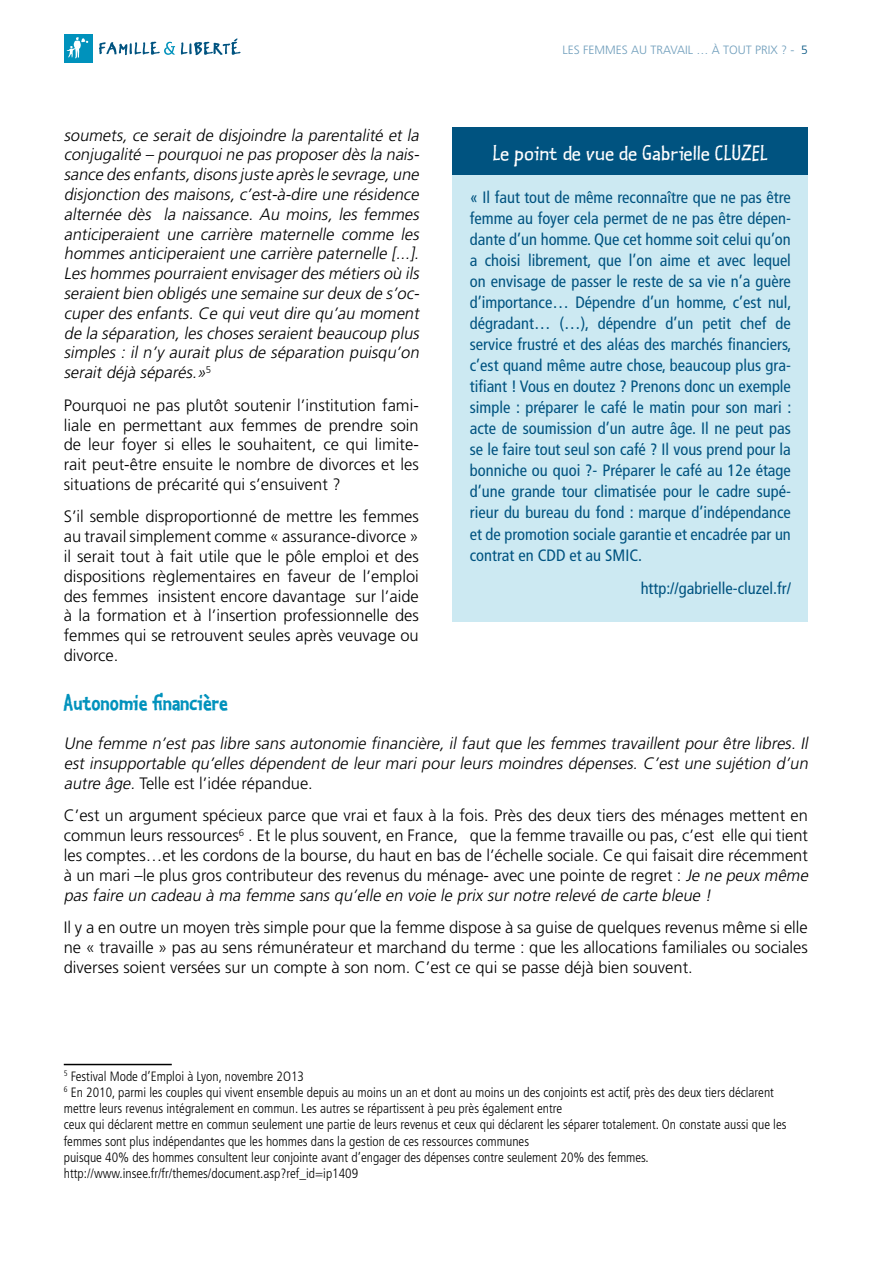
<style>
.page{position:relative;width:893px;height:1263px;background:#fff}
.page>*{position:absolute;margin:0;border:0;box-sizing:border-box;transform-origin:0 0}
.t1{font:24px "Kosmik Flip Plain One";color:#fff;scale:1.1 1}
.t2{font:24px "Kosmik Bold Three";color:#0092bc}
.t3{font:300 16.5px/19.8px "Frutiger";color:#000;text-align:justify}
.t4{font:italic 300 16.5px/19.8px "Frutiger";color:#000}
.t5{font:condensed 16.5px/21px "Frutiger";color:#005380;text-align:justify}
.t6{font:300 condensed 13.5px/16.2px "Frutiger";color:#000}
.t7{font:300 12px "Frutiger";color:#6e9dbb}
.s1{color:#005380}
.s2{font-style:normal}
.s3{font-style:italic}
</style>
<div class="page">
<div style="left:65px;top:35px;width:28px;height:28px;background:#0092bc"></div>
<svg style="left:99px;top:42px;width:76px;height:13px"></svg>
<svg style="left:181px;top:38px;width:60px;height:17px"></svg>
<svg style="left:67px;top:37px;width:22px;height:21px"></svg>
<hr style="left:64px;top:1064px;width:108px;height:1px;background:#000">
<div style="left:453px;top:174px;width:355px;height:447px;background:#cce9f2"></div>
<div style="left:453px;top:128px;width:355px;height:47px;background:#005380"></div>
<p class="t7" style="left:562px;top:43px;width:245px">LES FEMMES AU TRAVAIL … À TOUT PRIX ? - <span class="s1">5</span></p>
<p class="t4" style="left:64px;top:125px;width:360px">soumets, ce serait de disjoindre la parentalité et la conjugalité – pourquoine pas proposerdès la nais&shy;sance des enfants,disons j uste après le sevrage,une disjonction des maisons, c’est-à-dire une résidence alternée dès la naissance. Au moins, les femmes anticiperaient une carrière maternelle comme les hommes anticiperaient une carrière paternelle [... ].<br>Les hommes pourraientenvisagerdes métiers où ils seraientbien obligés une semaine surdeux de s’oc&shy;cuper des enfants. Ce qui veut dire qu’au moment de la séparation,les choses seraientbeaucoup plus simples : il n’y aurait plus de séparation puisqu’on serait déjà séparés. »<sup>5</sup></p>
<p class="t3" style="left:64px;top:395px;width:357px">Pourquoi ne pas plutôt soutenir l’institution fami&shy;liale en permettant aux femmes de prendre soin de leur foyer si elles le souhaitent, ce qui limite&shy;rait peut-être ensuite le nombre de divorces et les situations de précarité qui s’ensuivent ?</p>
<p class="t3" style="left:64px;top:507px;width:357px">S’il semble disproportionné de mettre les femmes au travail simplement comme « assurance-divorce » il serait tout à fait utile que le pôle emploi et des dispositions règlementaires en faveur de l’emploi des femmes insistent encore davantage sur l’aide à la formation et à l’insertion professionnelle des femmes qui se retrouvent seules après veuvage ou divorce.</p>
<h1 class="t2" style="left:64px;top:686px;width:166px">Autonomie financière</h1>
<p class="t4" style="left:64px;top:734px;width:749px;text-align:justify">Une femme n’est pas libre sans autonomie financière, il faut que les femmes travaillent pour être libres. Il est insupportable qu’elles dépendent de leur mari pour leurs moindres dépenses. C’est une sujétion d’un autre âge. <span class="s2">Telle est l’idée répandue.</span></p>
<p class="t3" style="left:64px;top:806px;width:749px;text-align:left">C’est un argument spécieux parce que vrai et faux à la fois. Près des deux tiers des ménages mettent en commun leurs ressources<sup>6</sup> . Et le plus souvent, en France, que la femme travaille ou pas, c’est elle qui tient les comptes…et les cordons de la bourse, du haut en bas de l’échelle sociale. Ce qui faisait dire récemment à un mari –le plus gros contributeur des revenus du ménage- avec une pointe de regret : <span class="s3">Je ne peux même pas faire un cadeau à ma femme sans qu’elle en voie le prix sur notre relevé de carte bleue !</span></p>
<p class="t3" style="left:64px;top:917px;width:746px">Il y a en outre un moyen très simple pour que la femme dispose à sa guise de quelques revenus même si elle ne « travaille » pas au sens rémunérateur et marchand du terme : que les allocations familiales ou sociales diverses soient versées sur un compte à son nom. C’est ce qui se passe déjà bien souvent.</p>
<h1 class="t1" style="left:493px;top:138px;width:252px">Le point de vue de Gabrielle CLUZEL</h1>
<p class="t5" style="left:470px;top:187px;width:323px">« Il faut tout de même reconnaître que ne pas être femme au foyer cela permet de ne pas être dépen&shy;dante d’un homme. Que cet homme soit celui qu’on a choisi librement, que l’on aime et avec lequel on envisage de passer le reste de sa vie n’a guère d’importance… Dépendre d’un homme, c’est nul, dégradant… (…), dépendre d’un petit chef de service frustré et des aléas des marchés financiers, c’est quand même autre chose, beaucoup plus gra&shy;tifiant ! Vous en doutez ? Prenons donc un exemple simple : préparer le café le matin pour son mari : acte de soumission d’un autre âge. Il ne peut pas se le faire tout seul son café ? Il vous prend pour la bonniche ou quoi ?- Préparer le café au 12e étage d’une grande tour climatisée pour le cadre supé&shy;rieur du bureau du fond : marque d’indépendance et de promotion sociale garantie et encadrée par un contrat en CDD et au SMIC.</p>
<p class="t5" style="left:641px;top:578px;width:152px">http://gabrielle-cluzel.fr/</p>
<p class="t6" style="left:64px;top:1068px;width:724px"><sup>5</sup> Festival Mode d’Emploi à Lyon, novembre 2O13<br><sup>6</sup> En 2010, parmi les couples qui vivent ensemble depuis au moins un an et dont au moins un des conjoints est actif, près des deux tiers déclarent mettre leurs revenus intégralement en commun. Les autres se répartissent à peu près également entre<br>ceux qui déclarent mettre en commun seulement une partie de leurs revenus et ceux qui déclarent les séparer totalement. On constate aussi que les femmes sont plus indépendantes que les hommes dans la gestion de ces ressources communes<br>puisque 40% des hommes consultent leur conjointe avant d’engager des dépenses contre seulement 20% des femmes. http://www.insee.fr/fr/themes/document.asp?ref_id=ip1409</p>
</div>
